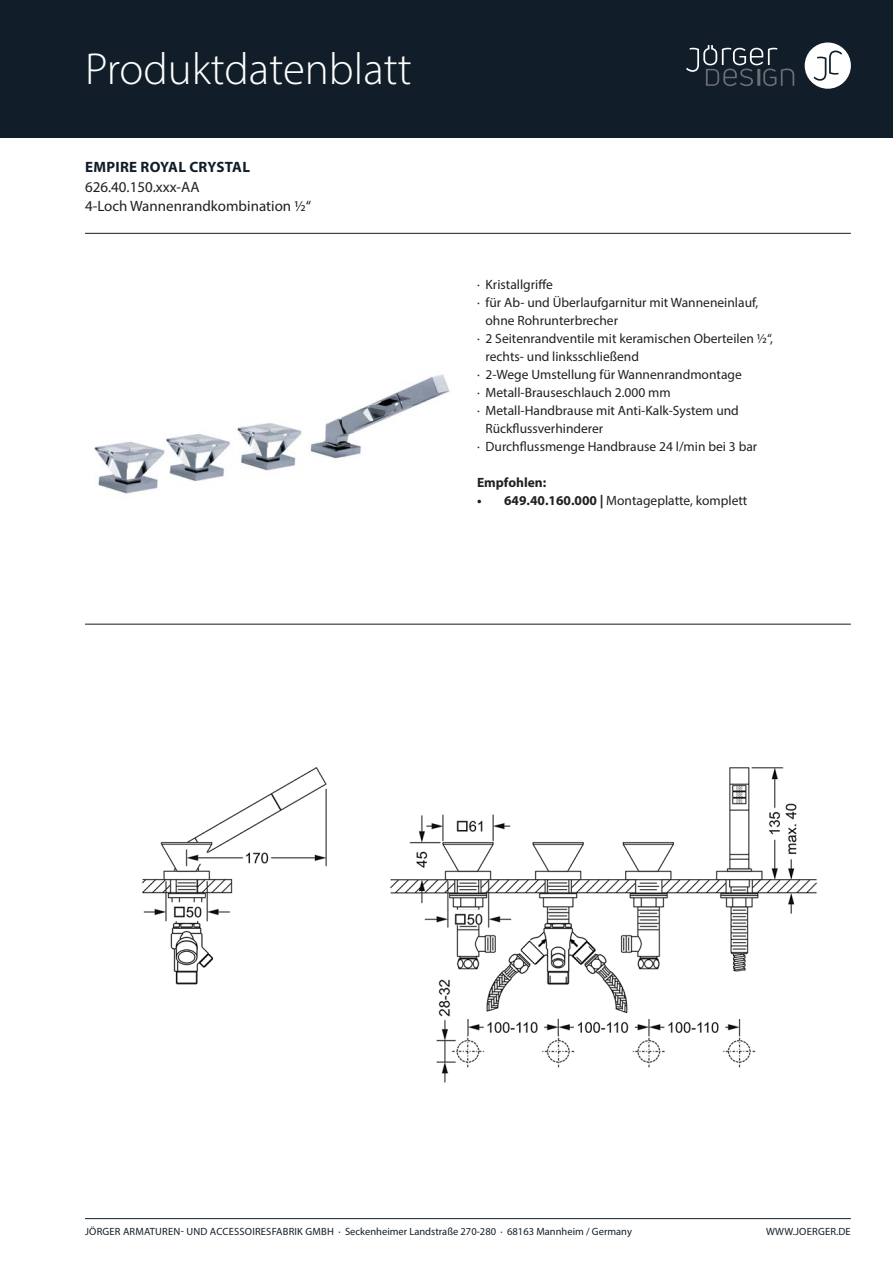
<style>
.page{position:relative;width:893px;height:1263px;background:#fff}
.page>*{position:absolute;margin:0;border:0;box-sizing:border-box;transform-origin:0 0}
.t1{font:300 45px "Myriad Pro";color:#fff}
.t2{font:15px "Myriad Pro";color:#231f20}
.t3{font:700 15px "Myriad Pro";letter-spacing:.02em;color:#111e29}
.t4{font:13.5px "Myriad Pro";color:#231f20}
.t5{font:700 13.5px "Myriad Pro";color:#231f20}
.t6{font:10.5px "Myriad Pro";letter-spacing:.005em;color:#111e29}
.s1{font-weight:700}
</style>
<div class="page">
<div style="left:0;top:0;width:893px;height:138px;background:#111e29"></div>
<div style="left:805px;top:43px;width:46px;height:46px;background:#fff;border-radius:50%"></div>
<svg style="left:814px;top:51px;width:28px;height:30px"></svg>
<svg style="left:686px;top:45px;width:108px;height:41px"></svg>
<hr style="left:85px;top:1218px;width:766px;height:1px;background:#111e29">
<hr style="left:85px;top:233px;width:766px;height:1px;background:#111e29">
<hr style="left:85px;top:624px;width:766px;height:1px;background:#111e29">
<img style="left:94px;top:374px;width:356px;height:120px">
<img style="left:142px;top:767px;width:675px;height:316px">
<h1 class="t1" style="left:85px;top:52px;width:328px">Produktdatenblatt</h1>
<p class="t3" style="left:85px;top:161px;width:166px">EMPIRE ROYAL CRYSTAL</p>
<p class="t2" style="left:85px;top:200px;width:228px">4-Loch Wannenrandkombination ½“</p>
<p class="t2" style="left:85px;top:181px;width:116px">626.40.150.xxx-AA</p>
<p class="t4" style="left:477px;top:279px;width:77px">· Kristallgriffe</p>
<p class="t4" style="left:477px;top:297px;width:283px">· für Ab- und Überlaufgarnitur mit Wanneneinlauf,</p>
<p class="t4" style="left:485px;top:315px;width:134px">ohne Rohrunterbrecher</p>
<p class="t4" style="left:477px;top:333px;width:297px">· 2 Seitenrandventile mit keramischen Oberteilen ½“,</p>
<p class="t4" style="left:485px;top:351px;width:155px">rechts- und linksschließend</p>
<p class="t4" style="left:477px;top:369px;width:266px">· 2-Wege Umstellung für Wannenrandmontage</p>
<p class="t4" style="left:477px;top:387px;width:195px">· Metall-Brauseschlauch 2.000 mm</p>
<p class="t4" style="left:477px;top:405px;width:263px">· Metall-Handbrause mit Anti-Kalk-System und</p>
<p class="t4" style="left:485px;top:423px;width:119px">Rückflussverhinderer</p>
<p class="t4" style="left:477px;top:441px;width:282px">· Durchflussmenge Handbrause 24 l/min bei 3 bar</p>
<p class="t5" style="left:477px;top:477px;width:71px">Empfohlen:</p>
<p class="t4" style="left:477px;top:495px;width:272px"><span class="s1">• 649.40.160.000 |</span> Montageplatte, komplett</p>
<p class="t6" style="left:85px;top:1228px;width:548px">JÖRGER ARMATUREN- UND ACCESSOIRESFABRIK GMBH · Seckenheimer Landstraße 270-280 · 68163 Mannheim / Germany</p>
<p class="t6" style="left:766px;top:1228px;width:86px">WWW.JOERGER.DE</p>
</div>
